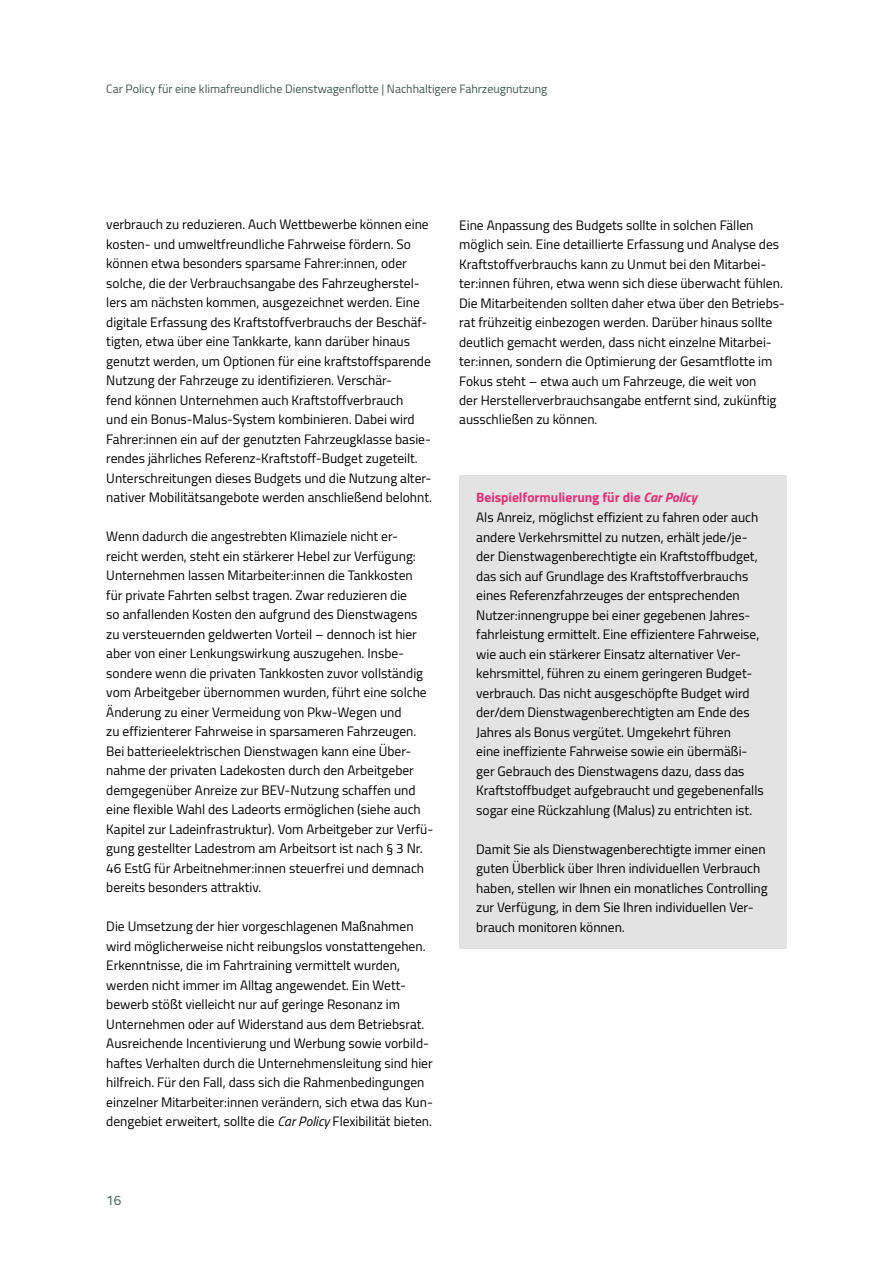
<style>
.page{position:relative;width:893px;height:1263px;background:#fff}
.page>*{position:absolute;margin:0;border:0;box-sizing:border-box;transform-origin:0 0}
.t1{font:13.5px/19.5px "Cairo";color:#000}
.t2{font:13.5px "Cairo";color:#425652}
.t3{font:12px "Cairo";color:#425652}
.s1{font-style:italic}
.s2{font-weight:700;color:#e72d74}
.s3{font-weight:700;font-style:italic;color:#e72d74}
</style>
<div class="page">
<div style="left:459px;top:476px;width:328px;height:473px;background:#e3e3e3"></div>
<p class="t3" style="left:106px;top:79px;width:443px">Car Policy für eine klimafreundliche Dienstwagenflotte | Nachhaltigere Fahrzeugnutzung</p>
<p class="t1" style="left:106px;top:215px;width:327px">verbrauch zu reduzieren. Auch Wettbewerbe können eine kosten- und umweltfreundliche Fahrweise fördern. So können etwa besonders sparsame Fahrer:innen, oder solche, die der Verbrauchsangabe des Fahrzeugherstel&shy;lers am nächsten kommen, ausgezeichnet werden. Eine digitale Erfassung des Kraftstoffverbrauchs der Beschäf&shy;tigten, etwa über eine Tankkarte, kann darüber hinaus genutzt werden, um Optionen für eine kraftstoffsparende Nutzung der Fahrzeuge zu identifizieren. Verschär-<br>fend können Unternehmen auch Kraftstoffverbrauch<br>und ein Bonus-Malus-System kombinieren. Dabei wird Fahrer:innen ein auf der genutzten Fahrzeugklasse basie&shy;rendes jährliches Referenz-Kraftstoff-Budget zugeteilt.<br>Unterschreitungen dieses Budgets und die Nutzung alter&shy;nativer Mobilitätsangebote werden anschließend belohnt.</p>
<p class="t1" style="left:106px;top:527px;width:329px">Wenn dadurch die angestrebten Klimaziele nicht er&shy;reicht werden, steht ein stärkerer Hebel zur Verfügung:<br>Unternehmen lassen Mitarbeiter:innen die Tankkosten<br>für private Fahrten selbst tragen. Zwar reduzieren die<br>so anfallenden Kosten den aufgrund des Dienstwagens zu versteuernden geldwerten Vorteil – dennoch ist hier aber von einer Lenkungswirkung auszugehen. Insbe&shy;sondere wenn die privaten Tankkosten zuvor vollständig vom Arbeitgeber übernommen wurden, führt eine solche Änderung zu einer Vermeidung von Pkw-Wegen und<br>zu effizienterer Fahrweise in sparsameren Fahrzeugen.<br>Bei batterieelektrischen Dienstwagen kann eine Über&shy;nahme der privaten Ladekosten durch den Arbeitgeber demgegenüber Anreize zur BEV-Nutzung schaffen und eine flexible Wahl des Ladeorts ermöglichen (siehe auch Kapitel zur Ladeinfrastruktur). Vom Arbeitgeber zur Verfü&shy;gung gestellter Ladestrom am Arbeitsort ist nach § 3 Nr.<br>46 EstG für Arbeitnehmer:innen steuerfrei und demnach bereits besonders attraktiv.</p>
<p class="t1" style="left:106px;top:917px;width:328px">Die Umsetzung der hier vorgeschlagenen Maßnahmen wird möglicherweise nicht reibungslos vonstattengehen.<br>Erkenntnisse, die im Fahrtraining vermittelt wurden, werden nicht immer im Alltag angewendet. Ein Wett&shy;bewerb stößt vielleicht nur auf geringe Resonanz im Unternehmen oder auf Widerstand aus dem Betriebsrat.<br>Ausreichende Incentivierung und Werbung sowie vorbild&shy;haftes Verhalten durch die Unternehmensleitung sind hier hilfreich. Für den Fall, dass sich die Rahmenbedingungen einzelner Mitarbeiter:innen verändern, sich etwa das Kun&shy;dengebiet erweitert, sollte die <span class="s1">Car Policy</span> Flexibilität bieten.</p>
<p class="t2" style="left:106px;top:1189px;width:17px">16</p>
<p class="t1" style="left:459px;top:215px;width:327px">Eine Anpassung des Budgets sollte in solchen Fällen möglich sein. Eine detaillierte Erfassung und Analyse des Kraftstoffverbrauchs kann zu Unmut bei den Mitarbei&shy;ter:innen führen, etwa wenn sich diese überwacht fühlen.<br>Die Mitarbeitenden sollten daher etwa über den Betriebs&shy;rat frühzeitig einbezogen werden. Darüber hinaus sollte deutlich gemacht werden, dass nicht einzelne Mitarbei&shy;ter:innen, sondern die Optimierung der Gesamtflotte im Fokus steht – etwa auch um Fahrzeuge, die weit von<br>der Herstellerverbrauchsangabe entfernt sind, zukünftig ausschließen zu können.</p>
<p class="t1" style="left:476px;top:487px;width:289px"><span class="s2">Beispielformulierung für die</span> <span class="s3">Car Policy<br></span>Als Anreiz, möglichst effizient zu fahren oder auch andere Verkehrsmittel zu nutzen, erhält jede/je&shy;der Dienstwagenberechtigte ein Kraftstoffbudget, das sich auf Grundlage des Kraftstoffverbrauchs eines Referenzfahrzeuges der entsprechenden Nutzer:innengruppe bei einer gegebenen Jahres&shy;fahrleistung ermittelt. Eine effizientere Fahrweise, wie auch ein stärkerer Einsatz alternativer Ver&shy;kehrsmittel, führen zu einem geringeren Budget&shy;verbrauch. Das nicht ausgeschöpfte Budget wird der/dem Dienstwagenberechtigten am Ende des Jahres als Bonus vergütet. Umgekehrt führen<br>eine ineffiziente Fahrweise sowie ein übermäßi&shy;ger Gebrauch des Dienstwagens dazu, dass das Kraftstoffbudget aufgebraucht und gegebenenfalls sogar eine Rückzahlung (Malus) zu entrichten ist.</p>
<p class="t1" style="left:476px;top:839px;width:293px">Damit Sie als Dienstwagenberechtigte immer einen guten Überblick über Ihren individuellen Verbrauch haben, stellen wir Ihnen ein monatliches Controlling zur Verfügung, in dem Sie Ihren individuellen Ver&shy;brauch monitoren können.</p>
</div>
